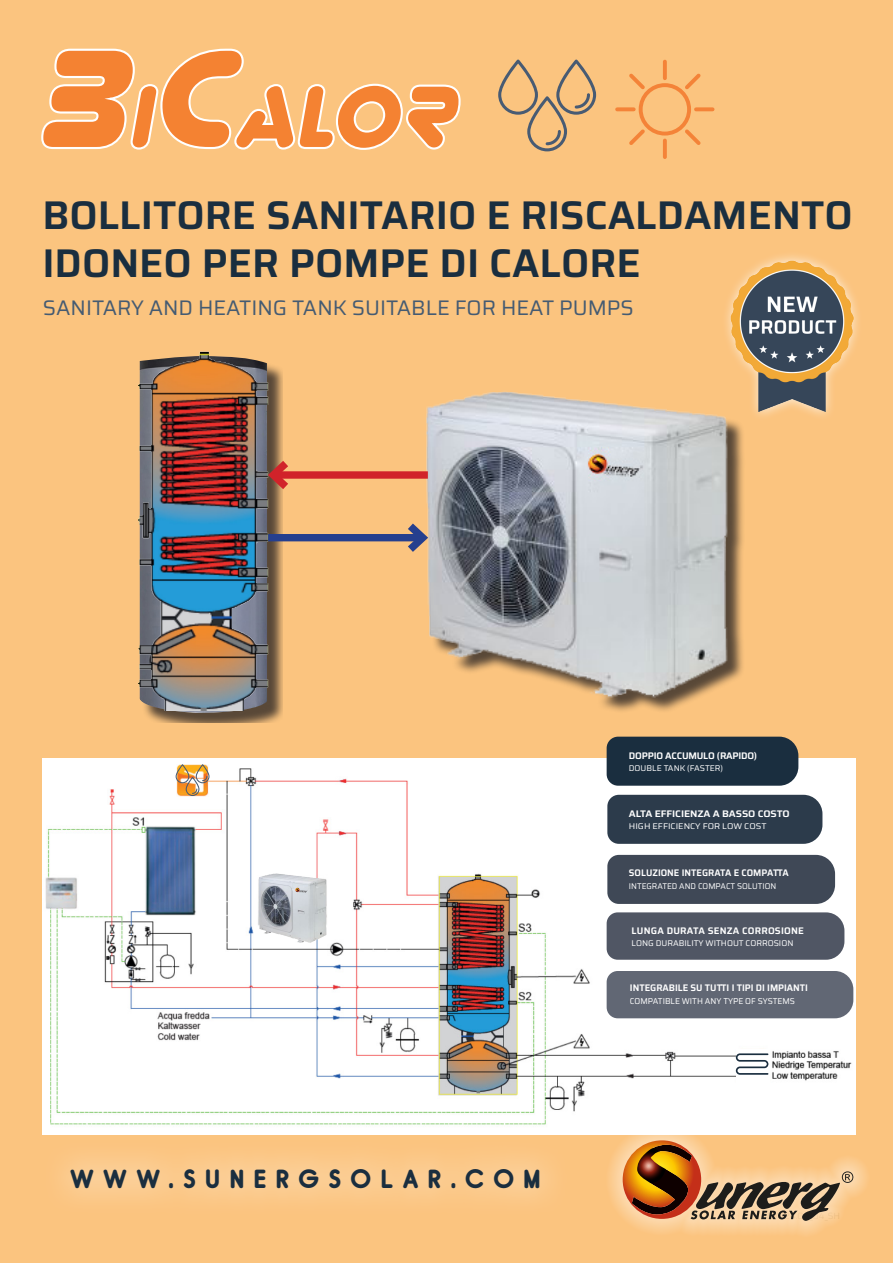
<style>
.page{position:relative;width:893px;height:1263px;background:#fbc47f}
.page>*{position:absolute;margin:0;border:0;box-sizing:border-box;transform-origin:0 0}
.t1{font:600 40.05px/48.2px "Saira";color:#1a2e3f}
.t2{font:700 25.35px "Rimouski Rg";letter-spacing:.38em;color:#1a2e3f}
.t3{font:21.15px "Saira";color:#455b72}
.t4{font:600 9.6px "Saira";color:#fff;scale:.96 1}
.t5{font:600 9.6px "Saira";letter-spacing:.02em;color:#fff}
.t6{font:600 9.6px "Saira";color:#fff;scale:1.07 1}
.t7{font:600 9.6px "Saira";letter-spacing:-.02em;color:#fff}
.t8{font:8.55px "Saira";color:#fff;scale:.96 1}
.t9{font:8.4px "Saira";color:#fff}
.t10{font:8.4px "Saira";color:#fff;scale:.96 1}
.t11{font:8.4px "Saira";color:#fff;scale:1.07 1}
</style>
<div class="page">
<svg style="left:41px;top:48px;width:420px;height:102px"></svg>
<div style="left:606px;top:1123px;width:264px;height:115px;background:#fff;opacity:.75"></div>
<svg style="left:623px;top:1140px;width:230px;height:81px"></svg>
<div style="left:43px;top:1140px;width:526px;height:77px;background:linear-gradient(to right,#fbc889,#fbc888)"></div>
<div style="left:721px;top:251px;width:142px;height:170px;background:#fff;opacity:.75"></div>
<img style="left:731px;top:260px;width:122px;height:152px">
<svg style="left:498px;top:60px;width:98px;height:91px"></svg>
<img style="left:43px;top:758px;width:813px;height:377px">
<div style="left:142px;top:358px;width:140px;height:365px;background:#231f20;opacity:.75"></div>
<img style="left:138px;top:351px;width:131px;height:359px">
<img style="left:397px;top:357px;width:371px;height:354px">
<div style="left:607px;top:737px;width:191px;height:49px;background:#1a2e3f"></div>
<div style="left:607px;top:795px;width:215px;height:49px;background:#2c3b4b"></div>
<div style="left:607px;top:855px;width:228px;height:49px;background:#3f4856"></div>
<div style="left:607px;top:912px;width:237px;height:48px;background:#505664"></div>
<div style="left:607px;top:971px;width:246px;height:47px;background:#616774"></div>
<img style="left:252px;top:871px;width:83px;height:76px">
<div style="left:273px;top:471px;width:155px;height:8px;background:#d1232a"></div>
<svg style="left:262px;top:453px;width:34px;height:44px"></svg>
<div style="left:268px;top:534px;width:155px;height:7px;background:#253f8e"></div>
<svg style="left:400px;top:516px;width:34px;height:44px"></svg>
<svg style="left:176px;top:764px;width:34px;height:32px"></svg>
<div style="left:736px;top:1048px;width:34px;height:34px;background:#fff"></div>
<svg style="left:736px;top:1053px;width:32px;height:22px"></svg>
<svg style="left:615px;top:59px;width:100px;height:100px"></svg>
<p class="t1" style="left:42px;top:190px;width:812px">BOLLITORE SANITARIO E RISCALDAMENTO<br>IDONEO PER POMPE DI CALORE</p>
<p class="t3" style="left:43px;top:291px;width:592px">SANITARY AND HEATING TANK SUITABLE FOR HEAT PUMPS</p>
<p class="t7" style="left:629px;top:748px;width:130px">DOPPIO ACCUMULO (RAPIDO)</p>
<p class="t9" style="left:629px;top:761px;width:96px">DOUBLE TANK (FASTER)</p>
<p class="t6" style="left:629px;top:806px;width:152px">ALTA EFFICIENZA A BASSO COSTO</p>
<p class="t11" style="left:629px;top:819px;width:130px">HIGH EFFICIENCY FOR LOW COST</p>
<p class="t4" style="left:629px;top:864px;width:168px">SOLUZIONE INTEGRATA E COMPATTA</p>
<p class="t10" style="left:629px;top:879px;width:155px">INTEGRATED AND COMPACT SOLUTION</p>
<p class="t5" style="left:632px;top:922px;width:174px">LUNGA DURATA SENZA CORROSIONE</p>
<p class="t9" style="left:632px;top:936px;width:163px">LONG DURABILITY WITHOUT CORROSION</p>
<p class="t2" style="left:70px;top:1164px;width:472px">WWW.SUNERGSOLAR.COM</p>
<p class="t4" style="left:630px;top:980px;width:187px">INTEGRABILE SU TUTTI I TIPI DI IMPIANTI</p>
<p class="t8" style="left:630px;top:994px;width:174px">COMPATIBLE WITH ANY TYPE OF SYSTEMS</p>
</div>
